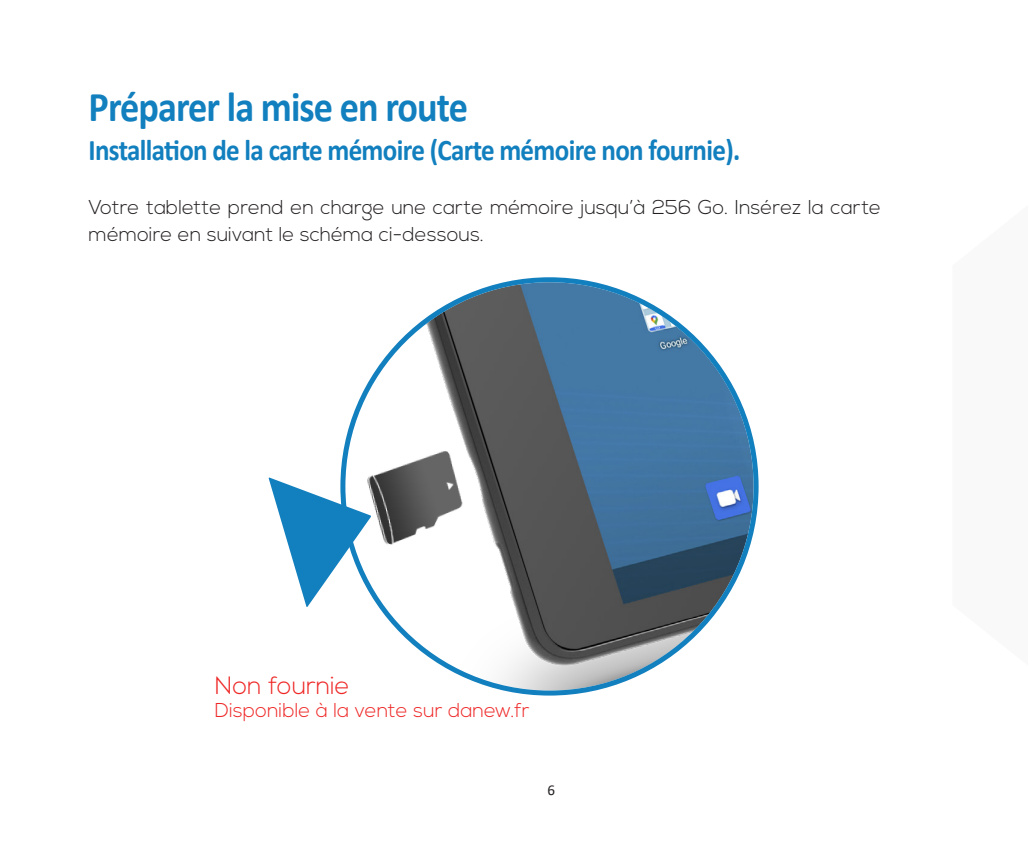
<style>
.page{position:relative;width:1028px;height:851px;background:#fff}
.page>*{position:absolute;margin:0;border:0;box-sizing:border-box;transform-origin:0 0}
.Titre{font:700 42.5px "Calibri";letter-spacing:-.025em;color:#127fbe;scale:.9 1}
.Titre-2{font:700 30px "Calibri";letter-spacing:-.025em;color:#127fbe;scale:.9 1}
.t1{font:300 25px "Nexa";color:#ee2726}
.t2{font:300 20px/27.5px "Nexa";color:#231f20}
.t3{font:300 20px "Nexa";color:#ee2726}
.t4{font:15px "Calibri";color:#231f20}
</style>
<div class="page">
<img style="left:345px;top:282px;width:408px;height:408px;border-radius:204px">
<img style="left:340px;top:425px;width:167px;height:144px">
<svg style="left:268px;top:477px;width:103px;height:130px"></svg>
<p class="Titre" style="left:89px;top:76px;width:423px">Préparer la mise en route</p>
<p class="Titre-2" style="left:89px;top:129px;width:725px">Installation de la carte mémoire (Carte mémoire non fournie).</p>
<p class="t2" style="left:89px;top:194px;width:794px">Votre tablette prend en charge une carte mémoire jusqu’à 256 Go. Insérez la carte mémoire en suivant le schéma ci-dessous.</p>
<p class="t1" style="left:215px;top:671px;width:136px">Non fournie</p>
<p class="t3" style="left:215px;top:698px;width:316px">Disponible à la vente sur danew.fr</p>
<p class="t4" style="left:547px;top:779px;width:9px">6</p>
</div>
